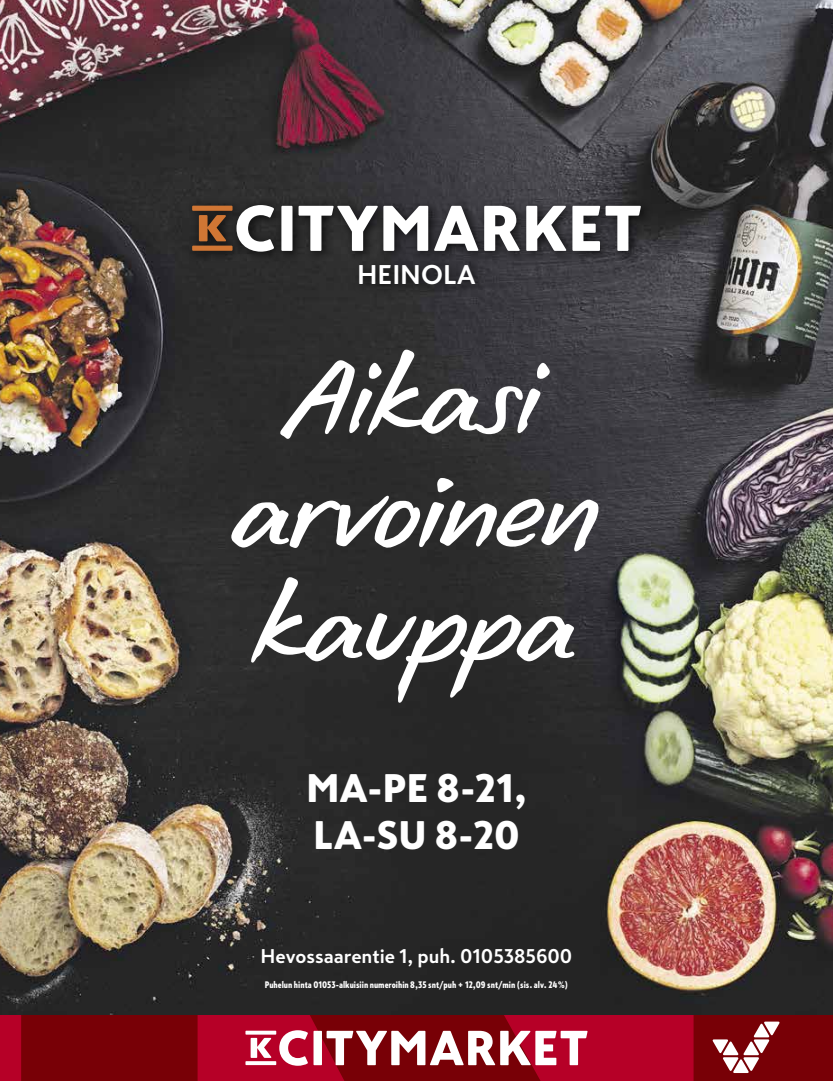
<style>
.page{position:relative;width:833px;height:1081px;background:#fff}
.page>*{position:absolute;margin:0;border:0;box-sizing:border-box;transform-origin:0 0}
.t1{font:97.12px/113.8px "Skatta Brush";letter-spacing:-.01em;color:#fff;text-align:center}
.t2{font:900 39.38px/47px "Skatta Sans";color:#fff}
.t3{font:700 26.75px "Skatta Sans";color:#fff}
.t4{font:700 19.62px "Skatta Sans";color:#fff}
.t5{font:900 9.38px "Skatta Sans Condensed";color:#fff}
</style>
<div class="page">
<img style="left:0;top:0;width:833px;height:1015px">
<svg style="left:0;top:1015px;width:833px;height:66px;background:#910014"></svg>
<svg style="left:279px;top:1030px;width:308px;height:35px"></svg>
<svg style="left:245px;top:1030px;width:31px;height:4px"></svg>
<svg style="left:245px;top:1061px;width:31px;height:4px"></svg>
<svg style="left:251px;top:1038px;width:20px;height:20px"></svg>
<svg style="left:712px;top:1021px;width:67px;height:52px"></svg>
<div style="left:185px;top:198px;width:468px;height:99px;background:#000;opacity:.75"></div>
<svg style="left:236px;top:205px;width:405px;height:66px"></svg>
<div style="left:192px;top:206px;width:40px;height:5px;background:#d07634"></div>
<div style="left:192px;top:246px;width:40px;height:5px;background:#d07634"></div>
<svg style="left:199px;top:215px;width:27px;height:26px"></svg>
<h3 class="t3" style="left:357px;top:255px;width:120px">HEINOLA</h3>
<h1 class="t1" style="left:233px;top:341px;width:367px">Aikasi arvoinen kauppa</h1>
<h2 class="t2" style="left:306px;top:764px;width:222px">MA-PE 8-21,<br>LA-SU 8-20</h2>
<h3 class="t4" style="left:261px;top:942px;width:313px">Hevossaarentie 1, puh. 0105385600</h3>
<p class="t5" style="left:265px;top:978px;width:305px">Puhelun hinta 01053-alkuisiin numeroihin 8,35 snt/puh + 12,09 snt/min (sis. alv. 24%)</p>
</div>
